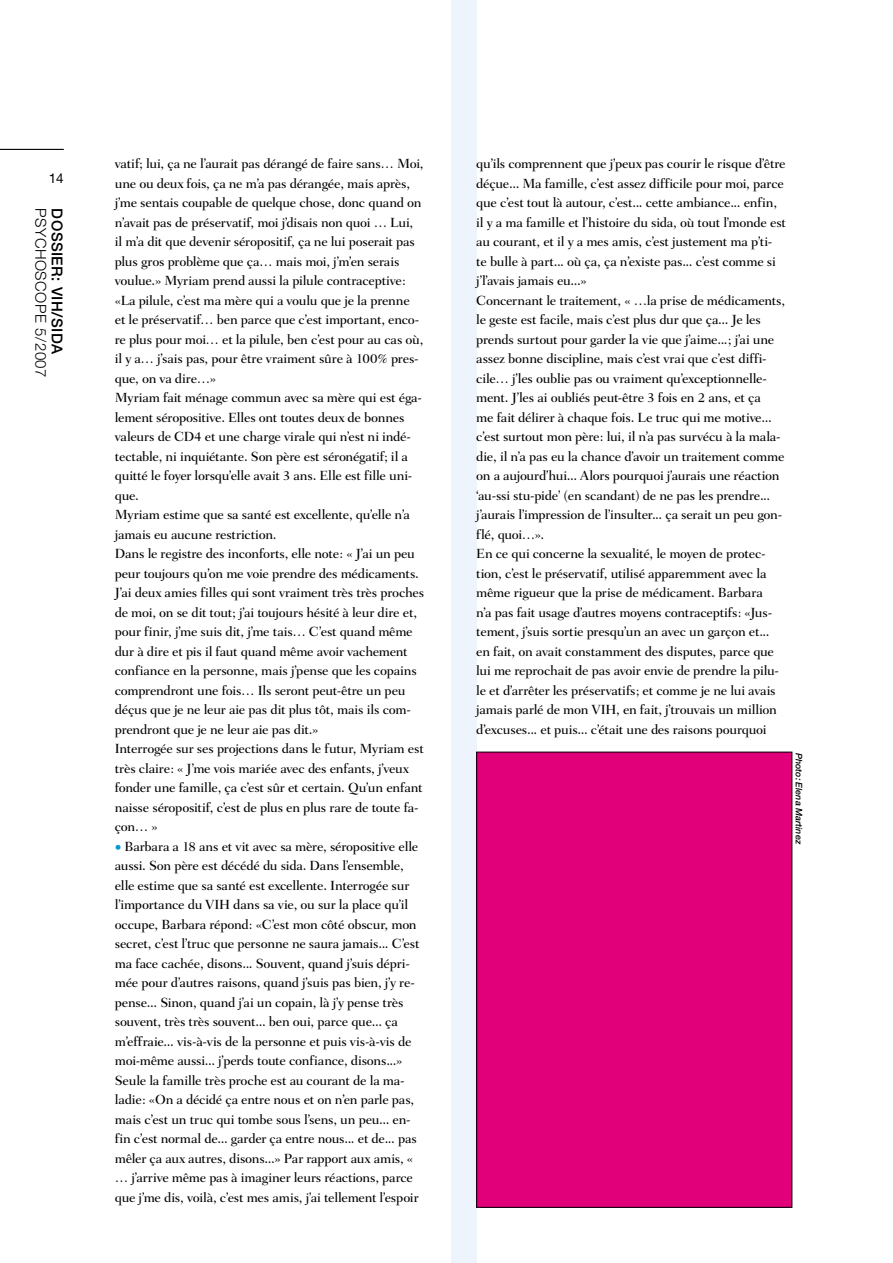
<style>
.page{position:relative;width:893px;height:1263px;background:#fff}
.page>*{position:absolute;margin:0;border:0;box-sizing:border-box;transform-origin:0 0}
.t1{font:300 15px "Helvetica Neue";letter-spacing:.03em;color:#000}
.t2{font:500 15px "Helvetica Neue";letter-spacing:.03em;color:#000}
.t3{font:500 13.5px/19.5px "Fairfield LH";letter-spacing:-.02em;color:#000}
.t4{font:13.5px "Helvetica Neue";color:#000}
.t5{font:italic 500 9px "Helvetica Neue";letter-spacing:-.01em;color:#000}
.s1{color:#0098d4}
</style>
<div class="page">
<div style="left:451px;top:0;width:25px;height:1263px;background:#edf4fb"></div>
<div style="left:477px;top:752px;width:315px;height:455px;background:#e2007a"></div>
<div style="left:476px;top:752px;width:316px;height:456px;border:1px solid #000"></div>
<hr style="left:0;top:149px;width:64px;height:1px;background:#000">
<p class="t4" style="left:49px;top:170px;width:16px">14</p>
<p class="t1" style="left:50px;top:208px;width:171px;rotate:90deg">PSYCHOSCOPE 5/2007</p>
<p class="t2" style="left:66px;top:208px;width:147px;rotate:90deg">DOSSIER: VIH/SIDA</p>
<p class="t3" style="left:115px;top:154px;width:311px">vatif; lui, ça ne l’aurait pas dérangé de faire sans… Moi, une ou deux fois, ça ne m’a pas dérangée, mais après, j’me sentais coupable de quelque chose, donc quand on n’avait pas de préservatif, moi j’disais non quoi … Lui,<br>il m’a dit que devenir séropositif, ça ne lui poserait pas plus gros problème que ça… mais moi, j’m’en serais voulue.» Myriam prend aussi la pilule contraceptive: «La pilule, c’est ma mère qui a voulu que je la prenne<br>et le préservatif… ben parce que c’est important, enco&shy;re plus pour moi… et la pilule, ben c’est pour au cas où, il y a… j’sais pas, pour être vraiment sûre à 100% pres&shy;que, on va dire…»<br>Myriam fait ménage commun avec sa mère qui est éga&shy;lement séropositive. Elles ont toutes deux de bonnes valeurs de CD4 et une charge virale qui n’est ni indé&shy;tectable, ni inquiétante. Son père est séronégatif; il a quitté le foyer lorsqu’elle avait 3 ans. Elle est fille uni&shy;que.<br>Myriam estime que sa santé est excellente, qu’elle n’a jamais eu aucune restriction.<br>Dans le registre des inconforts, elle note: « J’ai un peu peur toujours qu’on me voie prendre des médicaments.<br>J’ai deux amies filles qui sont vraiment très très proches de moi, on se dit tout; j’ai toujours hésité à leur dire et, pour finir, j’me suis dit, j’me tais… C’est quand même dur à dire et pis il faut quand même avoir vachement confiance en la personne, mais j’pense que les copains comprendront une fois… Ils seront peut-être un peu déçus que je ne leur aie pas dit plus tôt, mais ils com&shy;prendront que je ne leur aie pas dit.»<br>Interrogée sur ses projections dans le futur, Myriam est très claire: « J’me vois mariée avec des enfants, j’veux fonder une famille, ça c’est sûr et certain. Qu’un enfant naisse séropositif, c’est de plus en plus rare de toute fa&shy;çon… »</p>
<p class="t3" style="left:115px;top:836px;width:306px"><span class="s1">•</span> Barbara a 18 ans et vit avec sa mère, séropositive elle aussi. Son père est décédé du sida. Dans l’ensemble, elle estime que sa santé est excellente. Interrogée sur l’importance du VIH dans sa vie, ou sur la place qu’il occupe, Barbara répond: «C’est mon côté obscur, mon secret, c’est l’truc que personne ne saura jamais... C’est ma face cachée, disons... Souvent, quand j’suis dépri&shy;mée pour d’autres raisons, quand j’suis pas bien, j’y re&shy;pense... Sinon, quand j’ai un copain, là j’y pense très souvent, très très souvent... ben oui, parce que... ça m’effraie... vis-à-vis de la personne et puis vis-à-vis de moi-même aussi... j’perds toute confiance, disons...» Seule la famille très proche est au courant de la ma&shy;ladie: «On a décidé ça entre nous et on n’en parle pas, mais c’est un truc qui tombe sous l’sens, un peu... en&shy;fin c’est normal de... garder ça entre nous... et de... pas mêler ça aux autres, disons...» Par rapport aux amis, « … j’arrive même pas à imaginer leurs réactions, parce que j’me dis, voilà, c’est mes amis, j’ai tellement l’espoir</p>
<p class="t3" style="left:476px;top:154px;width:311px">qu’ils comprennent que j’peux pas courir le risque d’être déçue... Ma famille, c’est assez difficile pour moi, parce que c’est tout là autour, c’est... cette ambiance... enfin, il y a ma famille et l’histoire du sida, où tout l’monde est au courant, et il y a mes amis, c’est justement ma p’ti&shy;te bulle à part... où ça, ça n’existe pas... c’est comme si j’l’avais jamais eu...»<br>Concernant le traitement, « …la prise de médicaments, le geste est facile, mais c’est plus dur que ça... Je les prends surtout pour garder la vie que j’aime...; j’ai une assez bonne discipline, mais c’est vrai que c’est diffi&shy;cile… j’les oublie pas ou vraiment qu’exceptionnelle&shy;ment. J’les ai oubliés peut-être 3 fois en 2 ans, et ça<br>me fait délirer à chaque fois. Le truc qui me motive... c’est surtout mon père: lui, il n’a pas survécu à la mala&shy;die, il n’a pas eu la chance d’avoir un traitement comme on a aujourd’hui... Alors pourquoi j’aurais une réaction ‘au-ssi stu-pide’ (en scandant) de ne pas les prendre... j’aurais l’impression de l’insulter... ça serait un peu gon&shy;flé, quoi…».<br>En ce qui concerne la sexualité, le moyen de protec&shy;tion, c’est le préservatif, utilisé apparemment avec la même rigueur que la prise de médicament. Barbara<br>n’a pas fait usage d’autres moyens contraceptifs: «Jus&shy;tement, j’suis sortie presqu’un an avec un garçon et... en fait, on avait constamment des disputes, parce que lui me reprochait de pas avoir envie de prendre la pilu&shy;le et d’arrêter les préservatifs; et comme je ne lui avais jamais parlé de mon VIH, en fait, j’trouvais un million d’excuses... et puis... c’était une des raisons pourquoi</p>
<p class="t5" style="left:804px;top:753px;width:93px;rotate:90deg">Photo: Elena Martinez</p>
</div>
